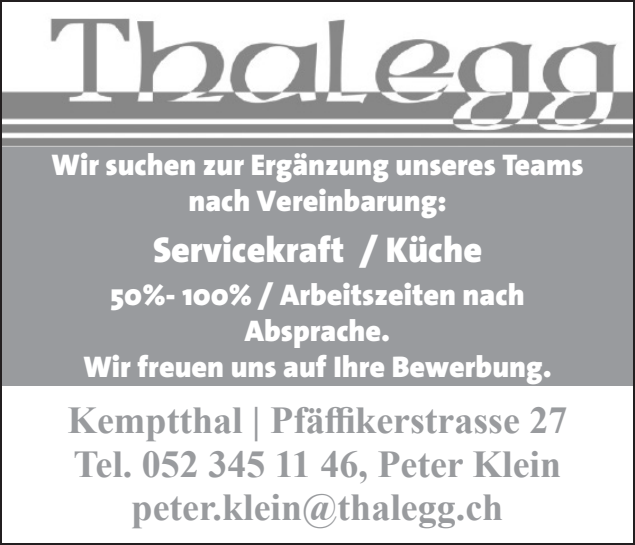
<style>
.page{position:relative;width:635px;height:545px;background:#fff}
.page>*{position:absolute;margin:0;border:0;box-sizing:border-box;transform-origin:0 0}
.t1{font:700 38px "Times New Roman";color:#999b9e}
.t2{font:900 36px "The Sans Os F";color:#fff}
.t3{font:900 30px/35.6px "The Sans Os F";color:#fff;text-align:center}
</style>
<div class="page">
<div style="left:0;top:142px;width:635px;height:244px;background:#999b9e"></div>
<img style="left:3px;top:18px;width:629px;height:127px">
<div style="left:0;top:0;width:635px;height:544px;border:2px solid #231f20"></div>
<p class="t3" style="left:52px;top:147px;width:534px">Wir suchen zur Ergänzung unseres Teams nach Vereinbarung:</p>
<p class="t2" style="left:153px;top:227px;width:331px">Service kraft / Küche</p>
<p class="t3" style="left:83px;top:277px;width:470px">50%- 100% / Arbeitszeiten nach<br>Absprache.<br>Wir freuen uns auf Ihre Bewerbung.</p>
<p class="t1" style="left:68px;top:393px;width:501px">Kemptthal | Pfäffikerstrasse 27</p>
<p class="t1" style="left:74px;top:436px;width:489px">Tel. 052 345 11 46, Peter Klein</p>
<p class="t1" style="left:132px;top:479px;width:373px">peter.klein@thalegg.ch</p>
</div>
